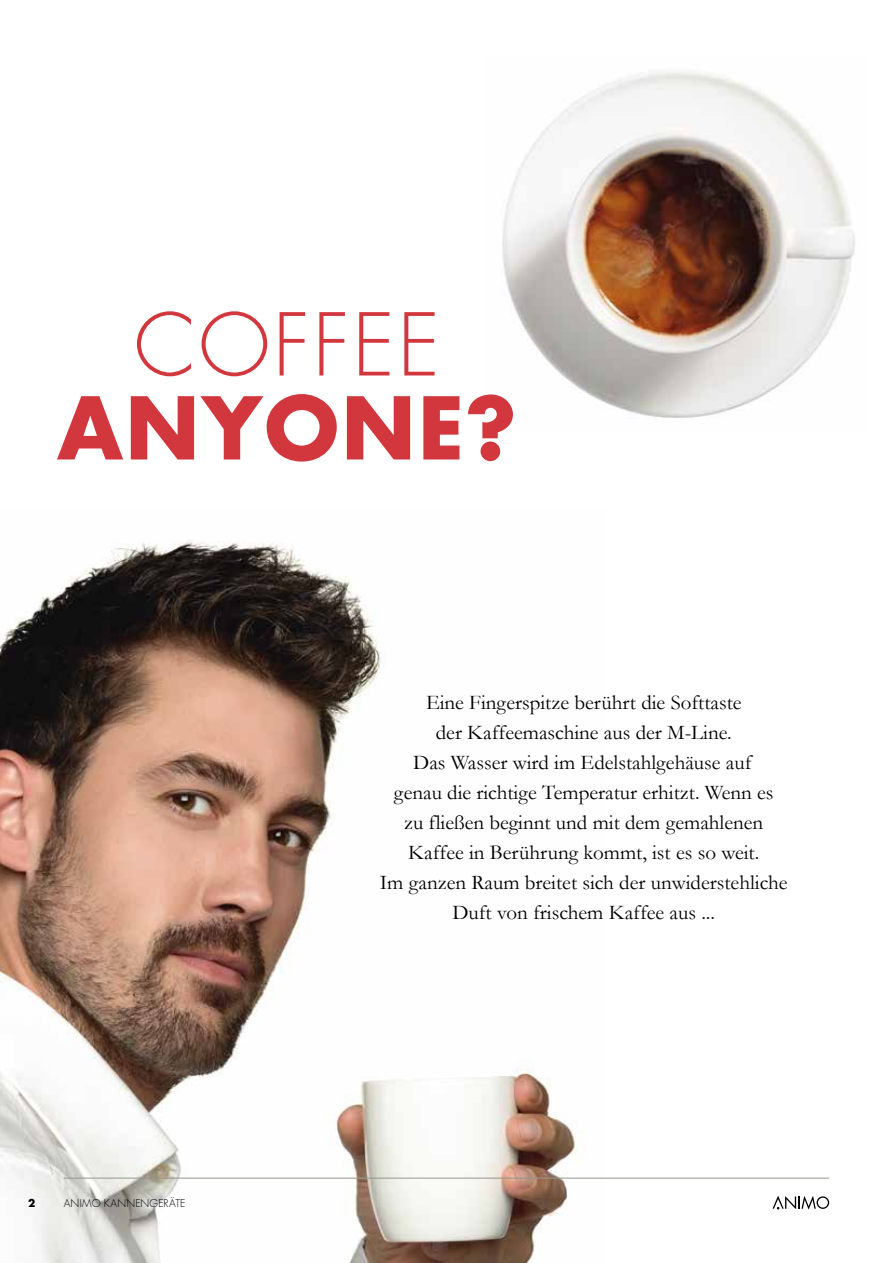
<style>
.page{position:relative;width:893px;height:1263px;background:#fff}
.page>*{position:absolute;margin:0;border:0;box-sizing:border-box;transform-origin:0 0}
.t1{font:700 84px "Futura Std";letter-spacing:.03em;color:#d2373e}
.t2{font:300 84px "Futura Std";letter-spacing:.03em;color:#d2373e}
.t3{font:21px/30px "Garamond";color:#000;text-align:center}
.t4{font:300 10.5px "Futura Std";letter-spacing:.015em;color:#000}
.t5{font:700 10.5px "Futura Std";color:#000}
</style>
<div class="page">
<svg style="left:772px;top:1195px;width:57px;height:14px"></svg>
<img style="left:0;top:540px;width:606px;height:723px">
<img style="left:502px;top:71px;width:353px;height:347px">
<hr style="left:64px;top:1178px;width:765px;height:1px;background:#94968f">
<h1 class="t2" style="left:134px;top:297px;width:308px">COFFEE</h1>
<h1 class="t1" style="left:57px;top:381px;width:461px">ANYONE?</h1>
<p class="t5" style="left:28px;top:1197px;width:9px">2</p>
<p class="t4" style="left:64px;top:1197px;width:123px">ANIMO KANNENGERÄTE</p>
<p class="t3" style="left:380px;top:689px;width:409px">Eine Fingerspitze berührt die Softtaste<br>der Kaffeemaschine aus der M-Line.<br>Das Wasser wird im Edelstahlgehäuse auf<br>genau die richtige Temperatur erhitzt. Wenn es<br>zu fließen beginnt und mit dem gemahlenen Kaffee in Berührung kommt, ist es so weit.<br>Im ganzen Raum breitet sich der unwiderstehliche Duft von frischem Kaffee aus ...</p>
</div>
